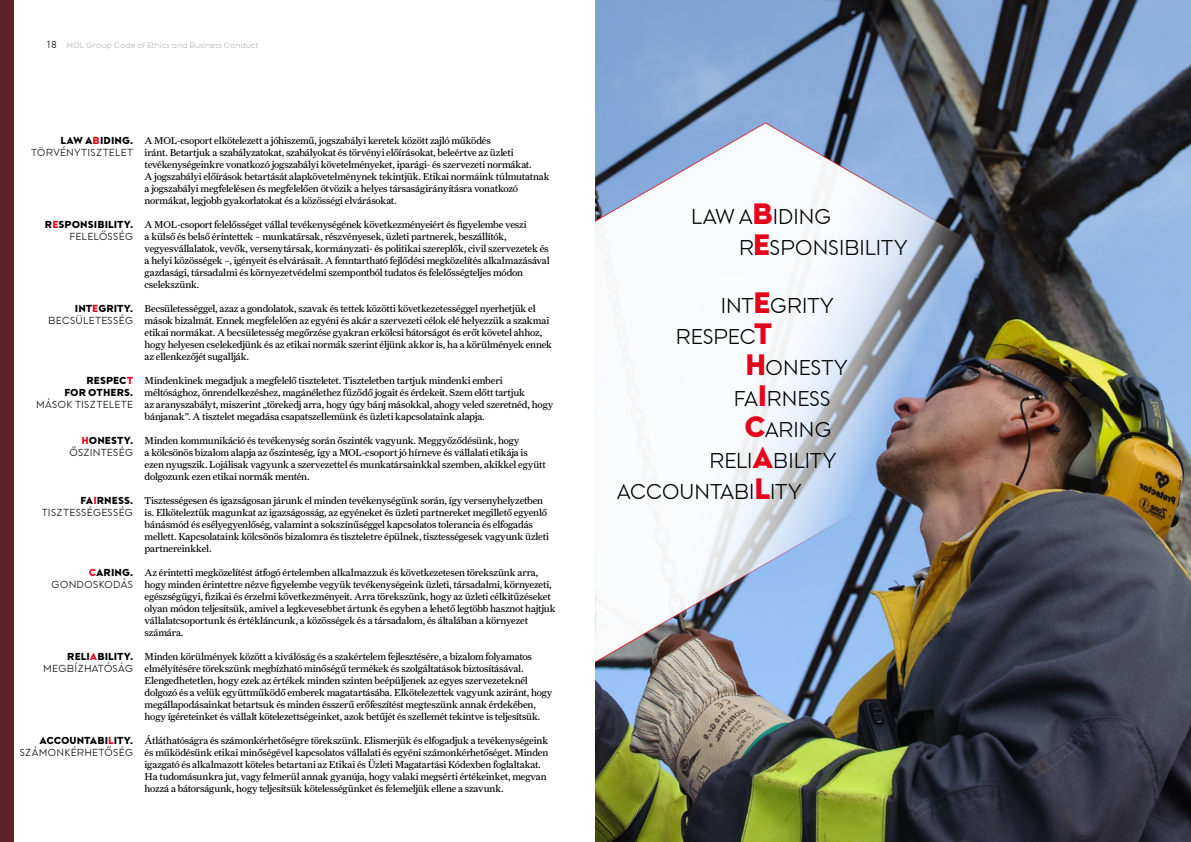
<style>
.page{position:relative;width:1191px;height:842px;background:#fff}
.page>*{position:absolute;margin:0;border:0;box-sizing:border-box;transform-origin:0 0}
.t1{font:300 21px/31px "Molgroup";letter-spacing:-.035em;color:#000}
.t2{font:10px/12px "Farnham CE Text";letter-spacing:-.015em;color:#000}
.t3{font:300 10px/12px "Molgroup";letter-spacing:.01em;color:#000;text-align:right}
.t4{font:900 10px/12px "Molgroup";letter-spacing:.01em;color:#000;text-align:right}
.t5{font:300 7.6px "Molgroup";letter-spacing:-.01em;color:#afafb1}
.s1{font-size:10px;color:#000}
.s2{font-weight:900}
.s3{font-weight:900;color:#e3051b}
.s4{color:#e3051b}
.s5{font-weight:300}
.s6{font-weight:900;font-size:29px;color:#e3051b}
</style>
<div class="page">
<img style="left:595px;top:0;width:596px;height:842px">
<img style="left:595px;top:122px;width:404px;height:559px">
<div style="left:0;top:0;width:14px;height:842px;background:#5d2427"></div>
<p class="t5" style="left:46px;top:40px;width:214px"><span class="s1">18</span> MOL Group Code of Ethics and Business Conduct</p>
<p class="t3" style="left:31px;top:134px;width:104px"><span class="s2">LAW A</span><span class="s3">B</span><span class="s2">IDING.<br></span>TÖRVÉNYTISZTELET</p>
<p class="t4" style="left:45px;top:218px;width:90px">R<span class="s4">E</span>SPONSIBILITY.<br><span class="s5">FELELŐSSÉG</span></p>
<p class="t3" style="left:48px;top:302px;width:87px"><span class="s2">INT</span><span class="s3">E</span><span class="s2">GRITY.<br></span>BECSÜLETESSÉG</p>
<p class="t4" style="left:64px;top:374px;width:70px">RESPEC<span class="s4">T<br></span>FOR OTHERS.</p>
<p class="t3" style="left:36px;top:398px;width:99px">MÁSOK TISZTELETE</p>
<p class="t3" style="left:69px;top:434px;width:66px"><span class="s3">H</span><span class="s2">ONESTY.<br></span>ŐSZINTESÉG</p>
<p class="t3" style="left:42px;top:494px;width:93px"><span class="s2">FA</span><span class="s3">I</span><span class="s2">RNESS.<br></span>TISZTESSÉGESSÉG</p>
<p class="t3" style="left:51px;top:566px;width:84px"><span class="s3">C</span><span class="s2">ARING.<br></span>GONDOSKODÁS</p>
<p class="t3" style="left:43px;top:650px;width:91px"><span class="s2">RELI</span><span class="s3">A</span><span class="s2">BILITY.<br></span>MEGBÍZHATÓSÁG</p>
<p class="t3" style="left:20px;top:734px;width:115px"><span class="s2">ACCOUNTABI</span><span class="s3">L</span><span class="s2">ITY.<br></span>SZÁMONKÉRHETŐSÉG</p>
<p class="t2" style="left:145px;top:134px;width:407px">A MOL‑csoport elkötelezett a jóhiszemű, jogszabályi keretek között zajló működés<br>iránt. Betartjuk a szabályzatokat, szabályokat és törvényi előírásokat, beleértve az üzleti tevékenységeinkre vonatkozó jogszabályi követelményeket, iparági- és szervezeti normákat.<br>A jogszabályi előírások betartását alapkövetelménynek tekintjük. Etikai normáink túlmutatnak a jogszabályi megfelelésen és megfelelően ötvözik a helyes társaságirányításra vonatkozó normákat, legjobb gyakorlatokat és a közösségi elvárásokat.</p>
<p class="t2" style="left:145px;top:218px;width:406px">A MOL‑csoport felelősséget vállal tevékenységének következményeiért és figyelembe veszi<br>a külső és belső érintettek – munkatársak, részvényesek, üzleti partnerek, beszállítók, vegyesvállalatok, vevők, versenytársak, kormányzati- és politikai szereplők, civil szervezetek és a helyi közösségek –, igényeit és elvárásait. A fenntartható fejlődési megközelítés alkalmazásával gazdasági, társadalmi és környezetvédelmi szempontból tudatos és felelősségteljes módon cselekszünk.</p>
<p class="t2" style="left:145px;top:302px;width:409px">Becsületességgel, azaz a gondolatok, szavak és tettek közötti következetességgel nyerhetjük el mások bizalmát. Ennek megfelelően az egyéni és akár a szervezeti célok elé helyezzük a szakmai etikai normákat. A becsületesség megőrzése gyakran erkölcsi bátorságot és erőt követel ahhoz, hogy helyesen cselekedjünk és az etikai normák szerint éljünk akkor is, ha a körülmények ennek az ellenkezőjét sugallják.</p>
<p class="t2" style="left:145px;top:374px;width:410px">Mindenkinek megadjuk a megfelelő tiszteletet. Tiszteletben tartjuk mindenki emberi méltósághoz, önrendelkezéshez, magánélethez fűződő jogait és érdekeit. Szem előtt tartjuk<br>az aranyszabályt, miszerint „törekedj arra, hogy úgy bánj másokkal, ahogy veled szeretnéd, hogy bánjanak”. A tisztelet megadása csapatszellemünk és üzleti kapcsolataink alapja.</p>
<p class="t2" style="left:145px;top:434px;width:403px">Minden kommunikáció és tevékenység során őszinték vagyunk. Meggyőződésünk, hogy<br>a kölcsönös bizalom alapja az őszinteség, így a MOL‑csoport jó hírneve és vállalati etikája is ezen nyugszik. Lojálisak vagyunk a szervezettel és munkatársainkkal szemben, akikkel együtt dolgozunk ezen etikai normák mentén.</p>
<p class="t2" style="left:145px;top:494px;width:406px">Tisztességesen és igazságosan járunk el minden tevékenységünk során, így versenyhelyzetben is. Elköteleztük magunkat az igazságosság, az egyéneket és üzleti partnereket megillető egyenlő bánásmód és esélyegyenlőség, valamint a sokszínűséggel kapcsolatos tolerancia és elfogadás mellett. Kapcsolataink kölcsönös bizalomra és tiszteletre épülnek, tisztességesek vagyunk üzleti partnereinkkel.</p>
<p class="t2" style="left:145px;top:566px;width:412px">Az érintetti megközelítést átfogó értelemben alkalmazzuk és következetesen törekszünk arra, hogy minden érintettre nézve figyelembe vegyük tevékenységeink üzleti, társadalmi, környezeti, egészségügyi, fizikai és érzelmi következményeit. Arra törekszünk, hogy az üzleti célkitűzéseket olyan módon teljesítsük, amivel a legkevesebbet ártunk és egyben a lehető legtöbb hasznot hajtjuk vállalatcsoportunk és értékláncunk, a közösségek és a társadalom, és általában a környezet számára.</p>
<p class="t2" style="left:145px;top:650px;width:409px">Minden körülmények között a kiválóság és a szakértelem fejlesztésére, a bizalom folyamatos elmélyítésére törekszünk megbízható minőségű termékek és szolgáltatások biztosításával.<br>Elengedhetetlen, hogy ezek az értékek minden szinten beépüljenek az egyes szervezeteknél dolgozó és a velük együttműködő emberek magatartásába. Elkötelezettek vagyunk aziránt, hogy megállapodásainkat betartsuk és minden ésszerű erőfeszítést megteszünk annak érdekében, hogy ígéreteinket és vállalt kötelezettségeinket, azok betűjét és szellemét tekintve is teljesítsük.</p>
<p class="t2" style="left:145px;top:734px;width:405px">Átláthatóságra és számonkérhetőségre törekszünk. Elismerjük és elfogadjuk a tevékenységeink és működésünk etikai minőségével kapcsolatos vállalati és egyéni számonkérhetőséget. Minden igazgató és alkalmazott köteles betartani az Etikai és Üzleti Magatartási Kódexben foglaltakat.<br>Ha tudomásunkra jut, vagy felmerül annak gyanúja, hogy valaki megsérti értékeinket, megvan hozzá a bátorságunk, hogy teljesítsük kötelességünket és felemeljük ellene a szavunk.</p>
<h1 class="t1" style="left:739px;top:201px;width:170px;text-indent:-48px">LAW A<span class="s6">B</span>IDING<br>R<span class="s6">E</span>SPONSIBILITY</h1>
<h1 class="t1" style="left:675px;top:290px;width:160px;text-indent:45px">INT<span class="s6">E</span>GRITY<br>RESPEC<span class="s6">T</span></h1>
<h1 class="t1" style="left:745px;top:352px;width:104px"><span class="s6">H</span>ONESTY</h1>
<h1 class="t1" style="left:733px;top:383px;width:99px">FA<span class="s6">I</span>RNESS</h1>
<h1 class="t1" style="left:744px;top:414px;width:89px"><span class="s6">C</span>ARING</h1>
<h1 class="t1" style="left:709px;top:445px;width:129px">RELI<span class="s6">A</span>BILITY</h1>
<h1 class="t1" style="left:617px;top:476px;width:186px">ACCOUNTABI<span class="s6">L</span>ITY</h1>
</div>
